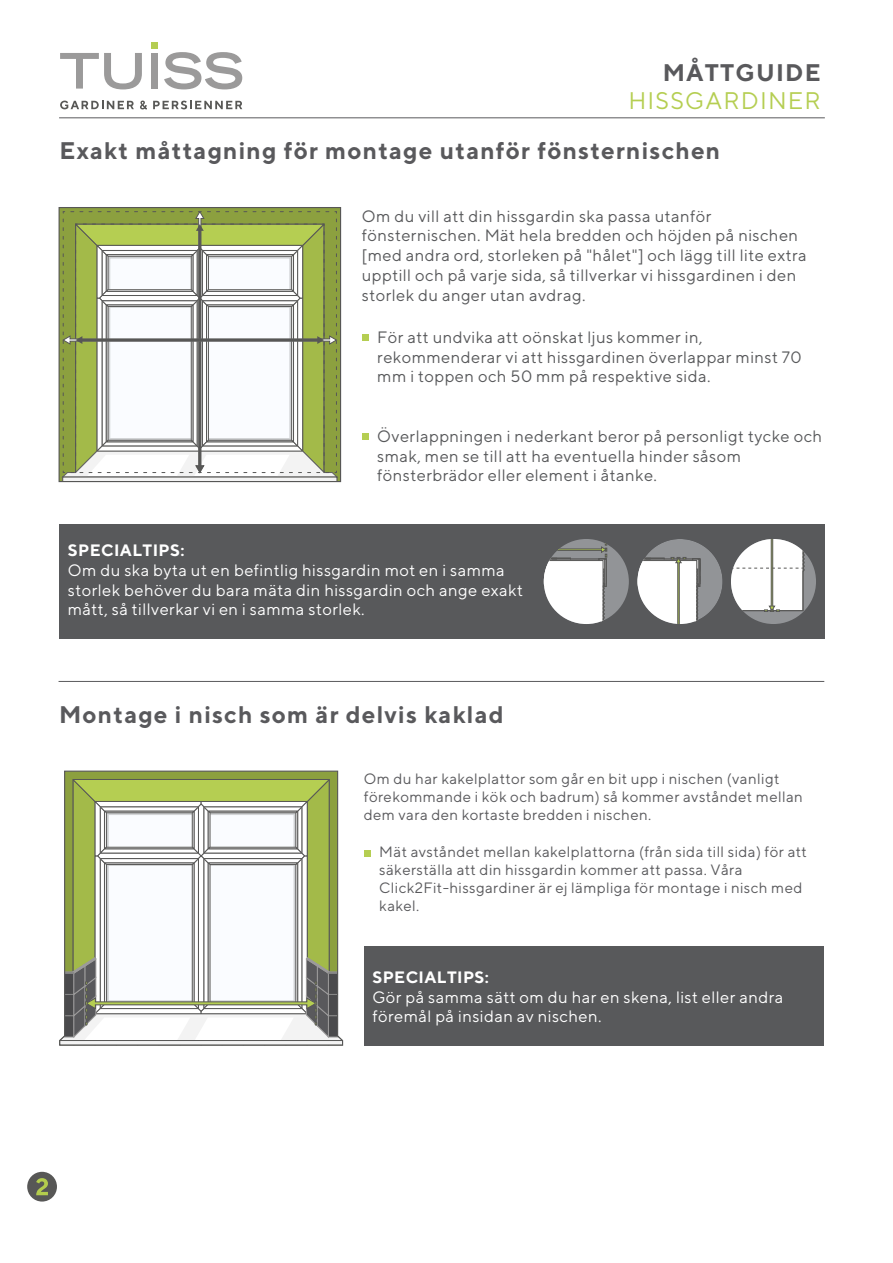
<style>
.page{position:relative;width:893px;height:1263px;background:#fff}
.page>*{position:absolute;margin:0;border:0;box-sizing:border-box;transform-origin:0 0}
.t1{font:700 24px "TT Norms";letter-spacing:.05em;color:#59595c}
.t2{font:24px "TT Norms";letter-spacing:.05em;color:#b5ce52}
.t3{font:16.5px/19.8px "TT Norms";letter-spacing:.025em;color:#58595b}
.t4{font:16.5px/19.8px "TT Norms";letter-spacing:.025em;color:#fff}
.t5{font:700 16.5px "TT Norms";letter-spacing:.025em;color:#fff}
.t6{font:15px/18px "TT Norms";letter-spacing:.025em;color:#59595c}
</style>
<div class="page">
<div style="left:27px;top:1172px;width:30px;height:29px;background:#575756;border-radius:50%"></div>
<svg style="left:36px;top:1178px;width:12px;height:17px"></svg>
<hr style="left:59px;top:681px;width:765px;height:1px;background:#59595c">
<svg style="left:59px;top:770px;width:285px;height:276px"></svg>
<div style="left:364px;top:946px;width:459px;height:99px;background:#58595b"></div>
<div style="left:364px;top:850px;width:7px;height:7px;background:#b5ce52"></div>
<hr style="left:59px;top:117px;width:766px;height:1px;background:#59595c">
<div style="left:59px;top:524px;width:766px;height:115px;background:#58595b"></div>
<div style="left:544px;top:539px;width:85px;height:85px;background:#929497;border-radius:50%"></div>
<svg style="left:544px;top:542px;width:63px;height:82px"></svg>
<div style="left:731px;top:539px;width:85px;height:85px;background:#929497;border-radius:50%"></div>
<svg style="left:731px;top:539px;width:76px;height:72px;background:#dcdcdc"></svg>
<div style="left:637px;top:539px;width:85px;height:85px;background:#929497;border-radius:50%"></div>
<svg style="left:637px;top:557px;width:63px;height:67px;background:#d5d5d4"></svg>
<div style="left:362px;top:334px;width:7px;height:7px;background:#b5ce52"></div>
<div style="left:362px;top:433px;width:7px;height:7px;background:#b5ce52"></div>
<svg style="left:63px;top:477px;width:274px;height:3px"></svg>
<svg style="left:62px;top:211px;width:275px;height:266px"></svg>
<div style="left:59px;top:207px;width:282px;height:275px;border:1px solid #575756"></div>
<div style="left:151px;top:42px;width:7px;height:7px;background:#b4cd52"></div>
<svg style="left:60px;top:53px;width:82px;height:36px"></svg>
<div style="left:151px;top:53px;width:7px;height:36px;background:#9b9a9a"></div>
<svg style="left:164px;top:52px;width:78px;height:37px"></svg>
<svg style="left:60px;top:101px;width:74px;height:8px"></svg>
<svg style="left:140px;top:101px;width:7px;height:8px"></svg>
<svg style="left:153px;top:101px;width:89px;height:8px"></svg>
<h1 class="t1" style="left:663px;top:57px;width:160px">MÅTTGUIDE</h1>
<h1 class="t2" style="left:628px;top:86px;width:194px">HISSGARDINER</h1>
<h1 class="t1" style="left:60px;top:136px;width:662px">Exakt måttagning för montage utanför fönsternischen</h1>
<p class="t3" style="left:362px;top:206px;width:446px">Om du vill att din hissgardin ska passa utanför fönsternischen. Mät hela bredden och höjden på nischen [med andra ord, storleken på "hålet"] och lägg till lite extra upptill och på varje sida, så tillverkar vi hissgardinen i den storlek du anger utan avdrag.</p>
<p class="t3" style="left:377px;top:327px;width:426px">För att undvika att oönskat ljus kommer in, rekommenderar vi att hissgardinen överlappar minst 70 mm i toppen och 50 mm på respektive sida.</p>
<p class="t3" style="left:377px;top:426px;width:446px">Överlappningen i nederkant beror på personligt tycke och smak, men se till att ha eventuella hinder såsom fönsterbrädor eller element i åtanke.</p>
<p class="t5" style="left:68px;top:540px;width:118px">SPECIALTIPS:</p>
<p class="t4" style="left:68px;top:560px;width:457px">Om du ska byta ut en befintlig hissgardin mot en i samma storlek behöver du bara mäta din hissgardin och ange exakt mått, så tillverkar vi en i samma storlek.</p>
<h1 class="t1" style="left:59px;top:699px;width:446px">Montage i nisch som är delvis kaklad</h1>
<p class="t6" style="left:364px;top:769px;width:441px">Om du har kakelplattor som går en bit upp i nischen (vanligt förekommande i kök och badrum) så kommer avståndet mellan dem vara den kortaste bredden i nischen.</p>
<p class="t6" style="left:379px;top:842px;width:429px">Mät avståndet mellan kakelplattorna (från sida till sida) för att säkerställa att din hissgardin kommer att passa. Våra Click2Fit-hissgardiner är ej lämpliga för montage i nisch med kakel.</p>
<p class="t5" style="left:372px;top:966px;width:118px">SPECIALTIPS:</p>
<p class="t4" style="left:372px;top:986px;width:413px">Gör på samma sätt om du har en skena, list eller andra föremål på insidan av nischen.</p>
</div>
